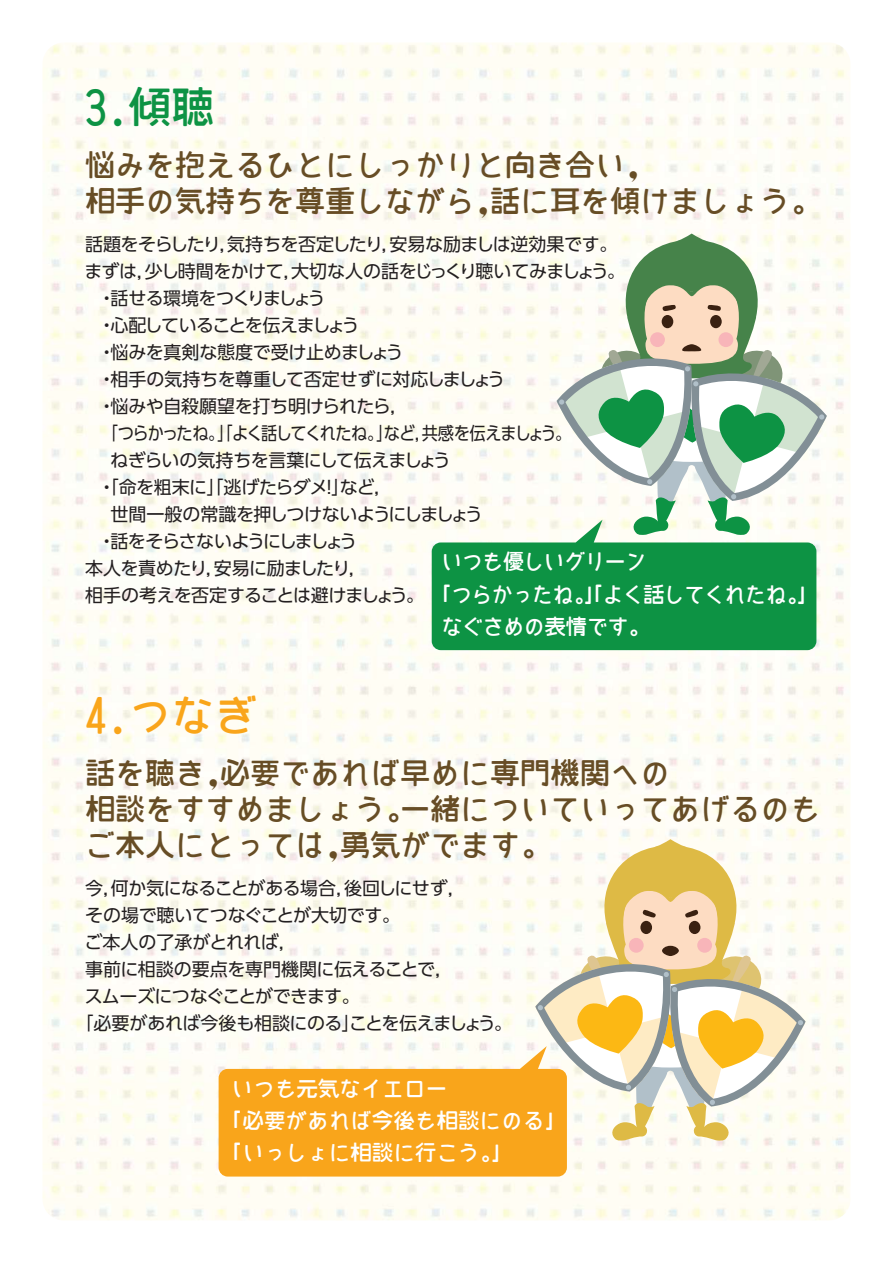
<style>
.page{position:relative;width:893px;height:1263px;background:#fff}
.page>*{position:absolute;margin:0;border:0;box-sizing:border-box;transform-origin:0 0}
.t1{font:43.2px "JNR SB Font OTF";color:#f9a51b}
.t2{font:43.2px "JNR SB Font OTF";color:#0d9344}
.t3{font:30px/36px "JNR SB Font OTF";color:#674d25}
.t4{font:21.6px/32.4px "JNR SB Font OTF";color:#fff}
.t5{font:21.6px "JNR SB Font OTF";letter-spacing:-.055em;color:#fff}
.t6{font:21.6px "JNR SB Font OTF";letter-spacing:-.035em;color:#fff}
.t7{font:18px "UD Shin Go Pro";letter-spacing:-.03em;color:#231f20}
.t8{font:18px "UD Shin Go Pro";letter-spacing:-.085em;color:#231f20;scale:.9 1}
.t9{font:18px "UD Shin Go Pro";letter-spacing:-.085em;color:#231f20}
.t10{font:18px "UD Shin Go Pro";letter-spacing:-.09em;color:#231f20}
.t11{font:18px "UD Shin Go Pro";letter-spacing:-.065em;color:#231f20}
.t12{font:18px "UD Shin Go Pro";color:#231f20}
</style>
<div class="page">
<img style="left:43px;top:43px;width:807px;height:1177px">
<svg style="left:535px;top:839px;width:271px;height:302px"></svg>
<div style="left:662px;top:946px;width:17px;height:10px;background:#3a2111;border-radius:50%"></div>
<svg style="left:219px;top:1046px;width:348px;height:130px;background:#f9b340"></svg>
<svg style="left:557px;top:234px;width:270px;height:301px"></svg>
<svg style="left:432px;top:520px;width:384px;height:130px;background:#31a35e"></svg>
<h1 class="t2" style="left:85px;top:83px;width:131px">3.傾聴</h1>
<h2 class="t3" style="left:85px;top:149px;width:736px">悩みを抱えるひとにしっかりと向き合い，<br>相手の気持ちを尊重しながら，話に耳を傾けましょう。</h2>
<p class="t7" style="left:85px;top:230px;width:534px">話題をそらしたり，気持ちを否定したり，安易な励ましは逆効果です。</p>
<p class="t7" style="left:84px;top:257px;width:542px">まずは，少し時間をかけて，大切な人の話をじっくり聴いてみましょう。</p>
<p class="t11" style="left:98px;top:284px;width:229px">・話せる環境をつくりましょう</p>
<p class="t9" style="left:98px;top:311px;width:263px">・心配していることを伝えましょう</p>
<p class="t7" style="left:98px;top:338px;width:307px">・悩みを真剣な態度で受け止めましょう</p>
<p class="t7" style="left:98px;top:365px;width:409px">・相手の気持ちを尊重して否定せずに対応しましょう</p>
<p class="t7" style="left:98px;top:392px;width:312px">・悩みや自殺願望を打ち明けられたら，</p>
<p class="t8" style="left:102px;top:419px;width:523px">「つらかったね。」「よく話してくれたね。」など，共感を伝えましょう。</p>
<p class="t7" style="left:110px;top:446px;width:342px">ねぎらいの気持ちを言葉にして伝えましょう</p>
<p class="t7" style="left:98px;top:473px;width:296px">・「命を粗末に」「逃げたらダメ！」など，</p>
<p class="t7" style="left:110px;top:500px;width:374px">世間一般の常識を押しつけないようにしましょう</p>
<p class="t10" style="left:98px;top:527px;width:261px">・話をそらさないようにしましょう</p>
<p class="t7" style="left:85px;top:554px;width:283px">本人を責めたり，安易に励ましたり，</p>
<p class="t7" style="left:85px;top:581px;width:341px">相手の考えを否定することは避けましょう。</p>
<p class="t5" style="left:441px;top:549px;width:207px">いつも優しいグリーン</p>
<p class="t5" style="left:430px;top:582px;width:389px">「つらかったね。」「よく話してくれたね。」</p>
<p class="t6" style="left:441px;top:614px;width:209px">なぐさめの表情です。</p>
<h1 class="t1" style="left:85px;top:690px;width:174px">4.つなぎ</h1>
<h2 class="t3" style="left:85px;top:756px;width:737px">話を聴き，必要であれば早めに専門機関への<br>相談をすすめましょう。一緒についていってあげるのもご本人にとっては，勇気がでます。</h2>
<p class="t7" style="left:85px;top:873px;width:382px">今，何か気になることがある場合，後回しにせず，</p>
<p class="t7" style="left:85px;top:900px;width:317px">その場で聴いてつなぐことが大切です。</p>
<p class="t12" style="left:84px;top:927px;width:214px">ご本人の了承がとれれば，</p>
<p class="t7" style="left:85px;top:954px;width:369px">事前に相談の要点を専門機関に伝えることで，</p>
<p class="t7" style="left:85px;top:981px;width:277px">スムーズにつなぐことができます。</p>
<p class="t7" style="left:75px;top:1008px;width:438px">「必要があれば今後も相談にのる」ことを伝えましょう。</p>
<p class="t4" style="left:221px;top:1073px;width:346px;text-indent:11px">いつも元気なイエロー<br>「必要があれば今後も相談にのる」「いっしょに相談に行こう。」</p>
</div>
